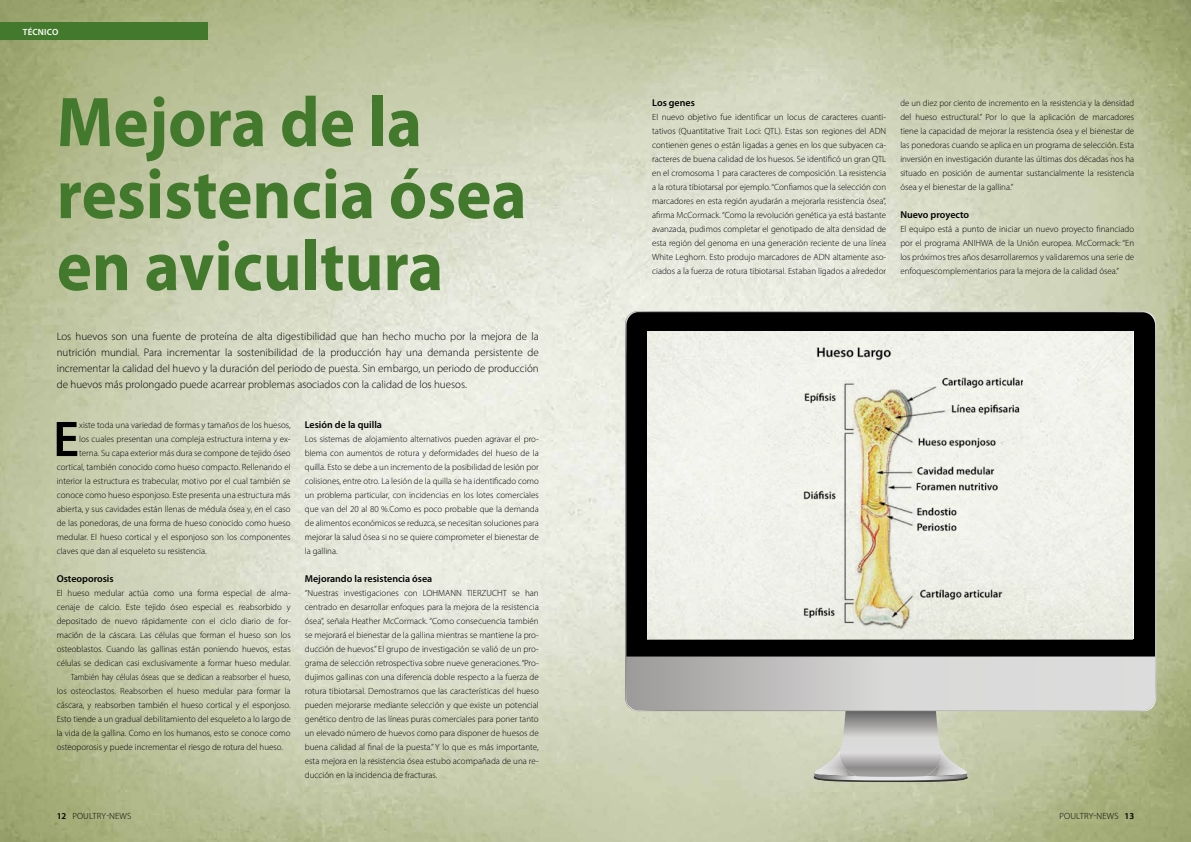
<style>
.page{position:relative;width:1191px;height:842px;background:#fff}
.page>*{position:absolute;margin:0;border:0;box-sizing:border-box;transform-origin:0 0}
.t1{font:700 71px/72px "Myriad Pro";color:#43792d;scale:.94 1}
.t2{font:600 50.5px "Myriad Pro";color:#000}
.t3{font:300 11px/16px "Myriad Pro";color:#000;text-align:justify}
.t4{font:600 10px "Myriad Pro";color:#000}
.t5{font:300 9px/14px "Myriad Pro";color:#000;text-align:justify}
.t6{font:300 9px/14px "Myriad Pro";color:#000;text-align:justify;scale:.96 1}
.t7{font:300 9px "Myriad Pro";color:#000;scale:.91 1}
.t8{font:300 9px "Myriad Pro";letter-spacing:.02em;color:#000}
.t9{font:600 9px "Myriad Pro";color:#fff}
.s1{font-weight:600}
</style>
<div class="page">
<img style="left:0;top:0;width:1191px;height:842px">
<div style="left:0;top:23px;width:208px;height:17px;background:#43792d"></div>
<svg style="left:626px;top:312px;width:529px;height:344px;background:#0d0d0d"></svg>
<svg style="left:625px;top:311px;width:44px;height:46px"></svg>
<svg style="left:1114px;top:311px;width:41px;height:49px;background:#181817"></svg>
<svg style="left:626px;top:656px;width:530px;height:126px;background:#c4c6b8"></svg>
<img style="left:648px;top:332px;width:484px;height:307px">
<img style="left:763px;top:334px;width:260px;height:300px">
<p class="t9" style="left:23px;top:26px;width:37px">Técn ico</p>
<h1 class="t1" style="left:57px;top:84px;width:501px">Mejora de la resistencia ósea en avicultura</h1>
<p class="t3" style="left:57px;top:328px;width:483px">Los huevos son una fuente de proteína de alta digestibilidad que han hecho mucho por la mejora de la nutrición mundial. Para incrementar la sostenibilidad de la producción hay una demanda persistente de incrementar la calidad del huevo y la duración del periodo de puesta. Sin embargo, un periodo de producción de huevos más prolongado puede acarrear problemas asociados con la calidad de los huesos.</p>
<h2 class="t2" style="left:53px;top:407px;width:28px">E</h2>
<p class="t5" style="left:79px;top:418px;width:213px">xiste toda una variedad de formas y tamaños de los huesos,</p>
<p class="t5" style="left:79px;top:432px;width:213px">los cuales presentan una compleja estructura interna y ex-</p>
<p class="t5" style="left:79px;top:446px;width:213px">terna. Su capa exterior más dura se compone de tejido óseo</p>
<p class="t5" style="left:57px;top:460px;width:235px">cortical, también conocido como hueso compacto. Rellenando el</p>
<p class="t5" style="left:57px;top:474px;width:235px">interior la estructura es trabecular, motivo por el cual también se</p>
<p class="t5" style="left:57px;top:488px;width:235px">conoce como hueso esponjoso. Este presenta una estructura más</p>
<p class="t5" style="left:57px;top:502px;width:235px">abierta, y sus cavidades están llenas de médula ósea y, en el caso</p>
<p class="t5" style="left:57px;top:516px;width:235px">de las ponedoras, de una forma de hueso conocido como hueso</p>
<p class="t5" style="left:57px;top:530px;width:235px">medular. El hueso cortical y el esponjoso son los componentes</p>
<p class="t5" style="left:57px;top:544px;width:151px">claves que dan al esqueleto su resistencia.</p>
<p class="t4" style="left:57px;top:572px;width:58px">Osteoporosis</p>
<p class="t5" style="left:57px;top:586px;width:235px">El hueso medular actúa como una forma especial de alma-</p>
<p class="t5" style="left:57px;top:600px;width:235px">cenaje de calcio. Este tejido óseo especial es reabsorbido y</p>
<p class="t5" style="left:57px;top:614px;width:235px">depositado de nuevo rápidamente con el ciclo diario de for-</p>
<p class="t5" style="left:57px;top:628px;width:235px">mación de la cáscara. Las células que forman el hueso son los</p>
<p class="t5" style="left:57px;top:642px;width:235px">osteoblastos. Cuando las gallinas están poniendo huevos, estas</p>
<p class="t5" style="left:57px;top:656px;width:235px">células se dedican casi exclusivamente a formar hueso medular.</p>
<p class="t7" style="left:71px;top:672px;width:243px">También hay células óseas que se dedican a reabsorber el hueso,</p>
<p class="t5" style="left:57px;top:684px;width:235px">los osteoclastos. Reabsorben el hueso medular para formar la</p>
<p class="t5" style="left:57px;top:698px;width:235px">cáscara, y reabsorben también el hueso cortical y el esponjoso.</p>
<p class="t5" style="left:57px;top:712px;width:235px">Esto tiende a un gradual debilitamiento del esqueleto a lo largo de</p>
<p class="t5" style="left:57px;top:726px;width:235px">la vida de la gallina. Como en los humanos, esto se conoce como</p>
<p class="t5" style="left:57px;top:740px;width:228px">osteoporosis y puede incrementar el riesgo de rotura del hueso.</p>
<p class="t8" style="left:57px;top:811px;width:76px"><span class="s1">12</span> POULTRY-News</p>
<p class="t4" style="left:305px;top:418px;width:79px">Lesión de la quilla</p>
<p class="t5" style="left:305px;top:432px;width:235px">Los sistemas de alojamiento alternativos pueden agravar el pro&shy;blema con aumentos de rotura y deformidades del hueso de la quilla. Esto se debe a un incremento de la posibilidad de lesión por colisiones, entre otro. La lesión de la quilla se ha identificado como un problema particular, con incidencias en los lotes comerciales que van del 20 al 80 %.Como es poco probable que la demanda de alimentos económicos se reduzca, se necesitan soluciones para mejorar la salud ósea si no se quiere comprometer el bienestar de la gallina.</p>
<p class="t4" style="left:305px;top:572px;width:129px">Mejorando la resistencia ósea</p>
<p class="t5" style="left:305px;top:586px;width:235px">“Nuestras investigaciones con LOHMANN TIERZUCHT se han centrado en desarrollar enfoques para la mejora de la resistencia ósea”, señala Heather McCormack. “Como consecuencia también se mejorará el bienestar de la gallina mientras se mantiene la pro&shy;ducción de huevos.” El grupo de investigación se valió de un pro&shy;grama de selección retrospectiva sobre nueve generaciones. “Pro&shy;dujimos gallinas con una diferencia doble respecto a la fuerza de rotura tibiotarsal. Demostramos que las características del hueso pueden mejorarse mediante selección y que existe un potencial genético dentro de las líneas puras comerciales para poner tanto un elevado número de huevos como para disponer de huesos de buena calidad al final de la puesta.” Y lo que es más importante, esta mejora en la resistencia ósea estubo acompañada de una re&shy;ducción en la incidencia de fracturas.</p>
<p class="t4" style="left:652px;top:96px;width:44px">Los genes</p>
<p class="t5" style="left:652px;top:110px;width:235px">El nuevo objetivo fue identificar un locus de caracteres cuanti&shy;tativos (Quantitative Trait Loci: QTL). Estas son regiones del ADN contienen genes o están ligadas a genes en los que subyacen ca&shy;racteres de buena calidad de los huesos. Se identificó un gran QTL en el cromosoma 1 para caracteres de composición. La resistencia a la rotura tibiotarsal por ejemplo. “Confiamos que la selección con marcadores en esta región ayudarán a mejorarla resistencia ósea”, afirma McCormack. “Como la revolución genética ya está bastante avanzada, pudimos completar el genotipado de alta densidad de esta región del genoma en una generación reciente de una línea White Leghorn. Esto produjo marcadores de ADN altamente aso&shy;ciados a la fuerza de rotura tibiotarsal. Estaban ligados a alrededor</p>
<p class="t6" style="left:900px;top:96px;width:245px">de un diez por ciento de incremento en la resistencia y la densidad del hueso estructural.” Por lo que la aplicación de marcadores tiene la capacidad de mejorar la resistencia ósea y el bienestar de las ponedoras cuando se aplica en un programa de selección. Esta inversión en investigación durante las últimas dos décadas nos ha situado en posición de aumentar sustancialmente la resistencia ósea y el bienestar de la gallina.”</p>
<p class="t4" style="left:900px;top:208px;width:70px">Nuevo proyecto</p>
<p class="t5" style="left:900px;top:222px;width:235px">El equipo está a punto de iniciar un nuevo proyecto financiado por el programa ANI HWA de la Unión europea. McCormack: “En los próximos tres años desarrollaremos y validaremos una serie de enfoquescomplementarios para la mejora de la calidad ósea.”</p>
<p class="t8" style="left:1059px;top:811px;width:76px">POULTRY-News <span class="s1">13</span></p>
</div>
